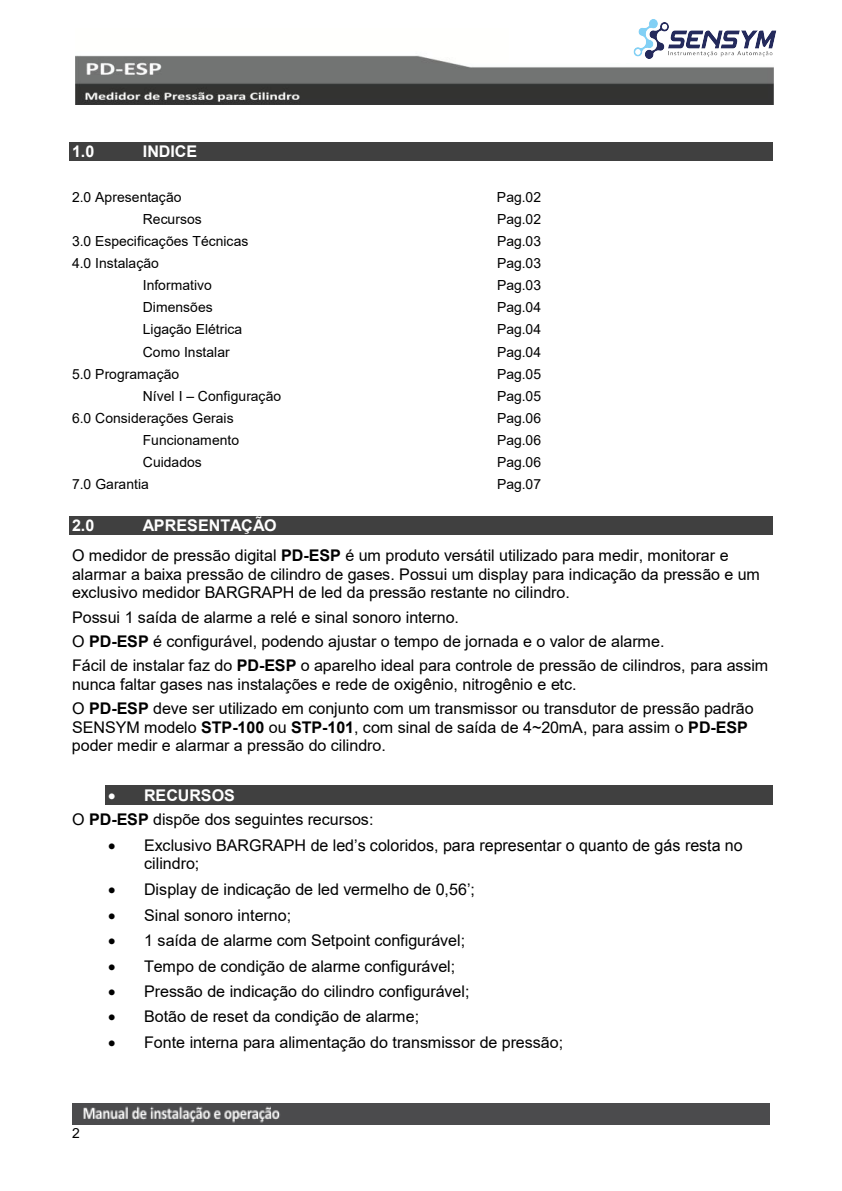
<style>
.page{position:relative;width:842px;height:1191px;background:#fff}
.page>*{position:absolute;margin:0;border:0;box-sizing:border-box;transform-origin:0 0}
.t1{font:16px/24.2px "Arial";letter-spacing:-.005em;color:#000}
.t2{font:16px/18.2px "Arial";letter-spacing:-.005em;color:#000}
.t3{font:700 16px "Arial";letter-spacing:-.005em;color:#fff}
.t4{font:14px "Arial";color:#000}
.s1{font-style:inherit}
.s2{font-weight:700;color:#fff}
.s3{font-weight:700}
.s4{color:#fff}
</style>
<div class="page">
<img style="left:75px;top:55px;width:698px;height:49px">
<img style="left:72px;top:1103px;width:698px;height:21px">
<div style="left:69px;top:142px;width:704px;height:19px;background:#404040"></div>
<div style="left:69px;top:516px;width:704px;height:19px;background:#404040"></div>
<div style="left:105px;top:785px;width:668px;height:20px;background:#404040"></div>
<div style="left:510px;top:0;width:312px;height:62px;background:#fff"></div>
<img style="left:626px;top:19px;width:151px;height:75px">
<p class="t3" style="left:72px;top:140px;width:24px">1.0</p>
<p class="t3" style="left:143px;top:140px;width:56px">INDICE</p>
<p class="t4" style="left:72px;top:187px;width:111px">2.0 Apresentação</p>
<p class="t4" style="left:497px;top:187px;width:46px">Pag.02</p>
<p class="t4" style="left:143px;top:209px;width:60px">Recursos</p>
<p class="t4" style="left:497px;top:209px;width:46px">Pag.02</p>
<p class="t4" style="left:72px;top:231px;width:178px">3.0 Especificações Técnicas</p>
<p class="t4" style="left:497px;top:231px;width:46px">Pag.03</p>
<p class="t4" style="left:72px;top:254px;width:88px">4.0 Instalação</p>
<p class="t4" style="left:497px;top:254px;width:46px">Pag.03</p>
<p class="t4" style="left:143px;top:276px;width:71px">Informativo</p>
<p class="t4" style="left:497px;top:276px;width:46px">Pag.03</p>
<p class="t4" style="left:143px;top:298px;width:71px">Dimensões</p>
<p class="t4" style="left:497px;top:298px;width:46px">Pag.04</p>
<p class="t4" style="left:143px;top:320px;width:101px">Ligação Elétrica</p>
<p class="t4" style="left:497px;top:320px;width:46px">Pag.04</p>
<p class="t4" style="left:143px;top:342px;width:88px">Como Instalar</p>
<p class="t4" style="left:497px;top:342px;width:46px">Pag.04</p>
<p class="t4" style="left:72px;top:364px;width:109px">5.0 Programação</p>
<p class="t4" style="left:497px;top:364px;width:46px">Pag.05</p>
<p class="t4" style="left:143px;top:386px;width:140px">Nível I <span class="s1">–</span> Configuração</p>
<p class="t4" style="left:497px;top:386px;width:46px">Pag.05</p>
<p class="t4" style="left:72px;top:408px;width:163px">6.0 Considerações Gerais</p>
<p class="t4" style="left:497px;top:408px;width:46px">Pag.06</p>
<p class="t4" style="left:143px;top:430px;width:98px">Funcionamento</p>
<p class="t4" style="left:497px;top:430px;width:46px">Pag.06</p>
<p class="t4" style="left:143px;top:453px;width:60px">Cuidados</p>
<p class="t4" style="left:497px;top:453px;width:46px">Pag.06</p>
<p class="t4" style="left:72px;top:475px;width:78px">7.0 Garantia</p>
<p class="t4" style="left:497px;top:475px;width:46px">Pag.07</p>
<p class="t3" style="left:72px;top:514px;width:24px">2.0</p>
<p class="t1" style="left:72px;top:510px;width:658px;line-height:30.4px;text-indent:71px"><span class="s2">APRESENTAÇÃO<br></span>O medidor de pressão digital <span class="s3">PD-ESP</span> é um produto versátil utilizado para medir, monitorar e</p>
<p class="t1" style="left:72px;top:565px;width:689px;line-height:18.6px">alarmar a baixa pressão de cilindro de gases. Possui um display para indicação da pressão e um exclusivo medidor BARGRAPH de led da pressão restante no cilindro.</p>
<p class="t1" style="left:72px;top:605px;width:698px">Possui 1 saída de alarme a relé e sinal sonoro interno.<br>O <span class="s3">PD-ESP</span> é configurável, podendo ajustar o tempo de jornada e o valor de alarme.<br>Fácil de instalar faz do <span class="s3">PD-ESP</span> o aparelho ideal para controle de pressão de cilindros, para assim</p>
<p class="t1" style="left:72px;top:672px;width:683px">nunca faltar gases nas instalações e rede de oxigênio, nitrogênio e etc.<br>O <span class="s3">PD-ESP</span> deve ser utilizado em conjunto com um transmissor ou transdutor de pressão padrão</p>
<p class="t1" style="left:72px;top:717px;width:677px;line-height:18.4px">SENSYM modelo <span class="s3">STP-100</span> ou <span class="s3">STP-101</span>, com sinal de saída de 4~20mA, para assim o <span class="s3">PD-ESP </span>poder medir e alarmar a pressão do cilindro.</p>
<p class="t1" style="left:72px;top:783px;width:303px;text-indent:36px"><span class="s4">•</span> <span class="s2">RECURSOS<br></span>O <span class="s3">PD-ESP</span> dispõe dos seguintes recursos:</p>
<p class="t2" style="left:144px;top:836px;width:600px;text-indent:-36px">• <span class="s1">Exclusivo BARGRAPH</span> de led’s coloridos, para representar o quanto de gás resta no <span class="s1">cilindro;</span></p>
<p class="t1" style="left:108px;top:877px;width:368px">• Display de indicação de led vermelho de 0,56<span class="s1">’</span>;</p>
<p class="t1" style="left:108px;top:903px;width:185px">• Sinal sonoro interno;</p>
<p class="t1" style="left:108px;top:928px;width:359px">• 1 saída de alarme com Setpoint configurável;</p>
<p class="t1" style="left:108px;top:953px;width:349px">• Tempo de condição de alarme configurável;</p>
<p class="t1" style="left:108px;top:979px;width:363px">• Pressão de indicação do cilindro configurável;</p>
<p class="t1" style="left:108px;top:1004px;width:313px">• Botão de reset da condição de alarme;</p>
<p class="t1" style="left:108px;top:1030px;width:456px">• Fonte interna para alimentação do transmissor de pressão;</p>
<p class="t4" style="left:72px;top:1123px;width:9px">2</p>
</div>
